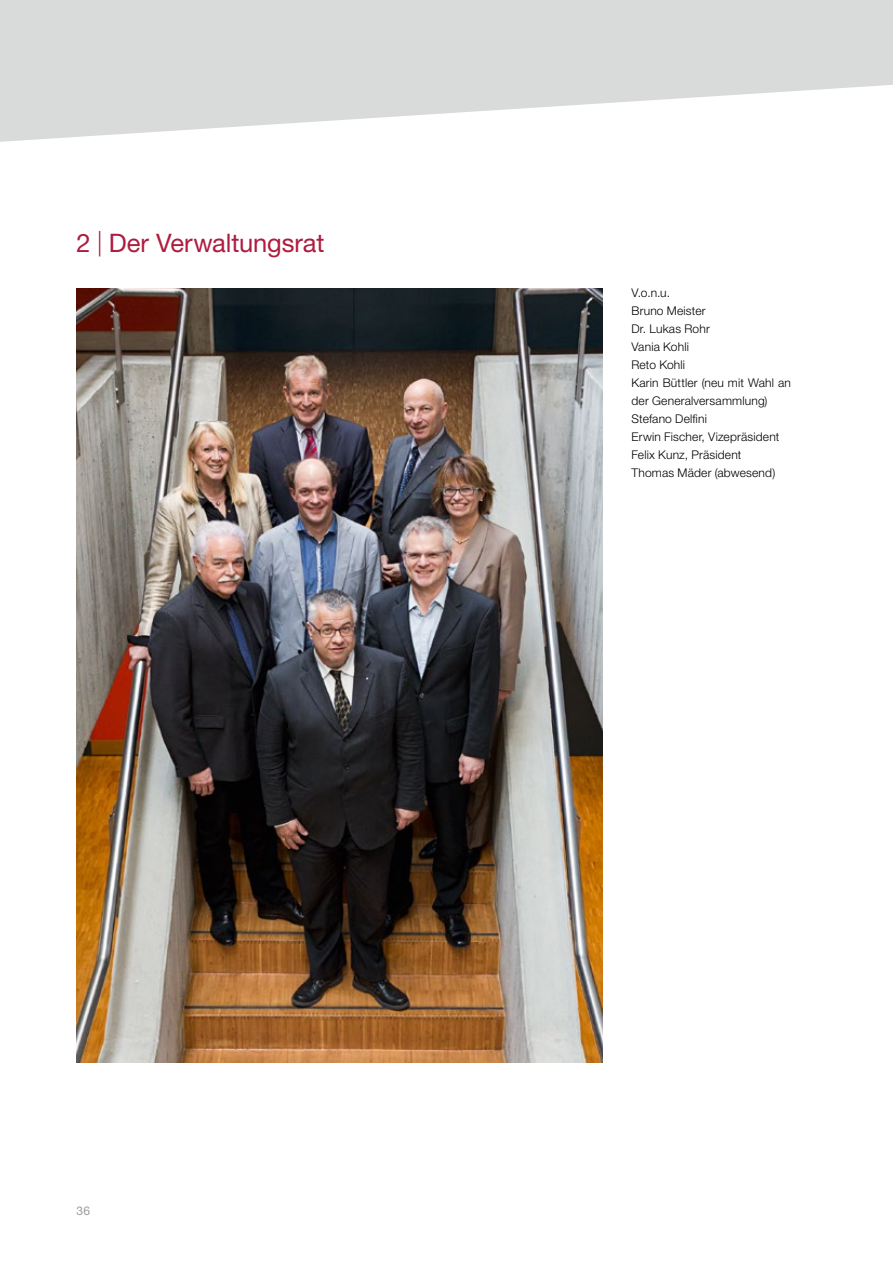
<style>
.page{position:relative;width:893px;height:1263px;background:#fff}
.page>*{position:absolute;margin:0;border:0;box-sizing:border-box;transform-origin:0 0}
.t1{font:25.5px "Helvetica Neue LT Std";color:#ae1c3e}
.t2{font:300 12px/18px "Helvetica Neue LT Std";letter-spacing:.015em;color:#000}
.t3{font:12px "Helvetica Neue LT Std";color:#9c9c9d}
</style>
<div class="page">
<svg style="left:0;top:0;width:893px;height:142px;fill:#d9dada"></svg>
<img style="left:77px;top:289px;width:526px;height:773px">
<h1 class="t1" style="left:77px;top:228px;width:249px">2 | Der Verwaltungsrat</h1>
<p class="t3" style="left:77px;top:1204px;width:15px">36</p>
<p class="t2" style="left:631px;top:283px;width:161px">V.o.n.u.<br>Bruno Meister<br>Dr. Lukas Rohr<br>Vania Kohli<br>Reto Kohli<br>Karin Büttler (neu mit Wahl an der Generalversammlung)<br>Stefano Delfini<br>Erwin Fischer, Vizepräsident<br>Felix Kunz, Präsident<br>Thomas Mäder (abwesend)</p>
</div>
